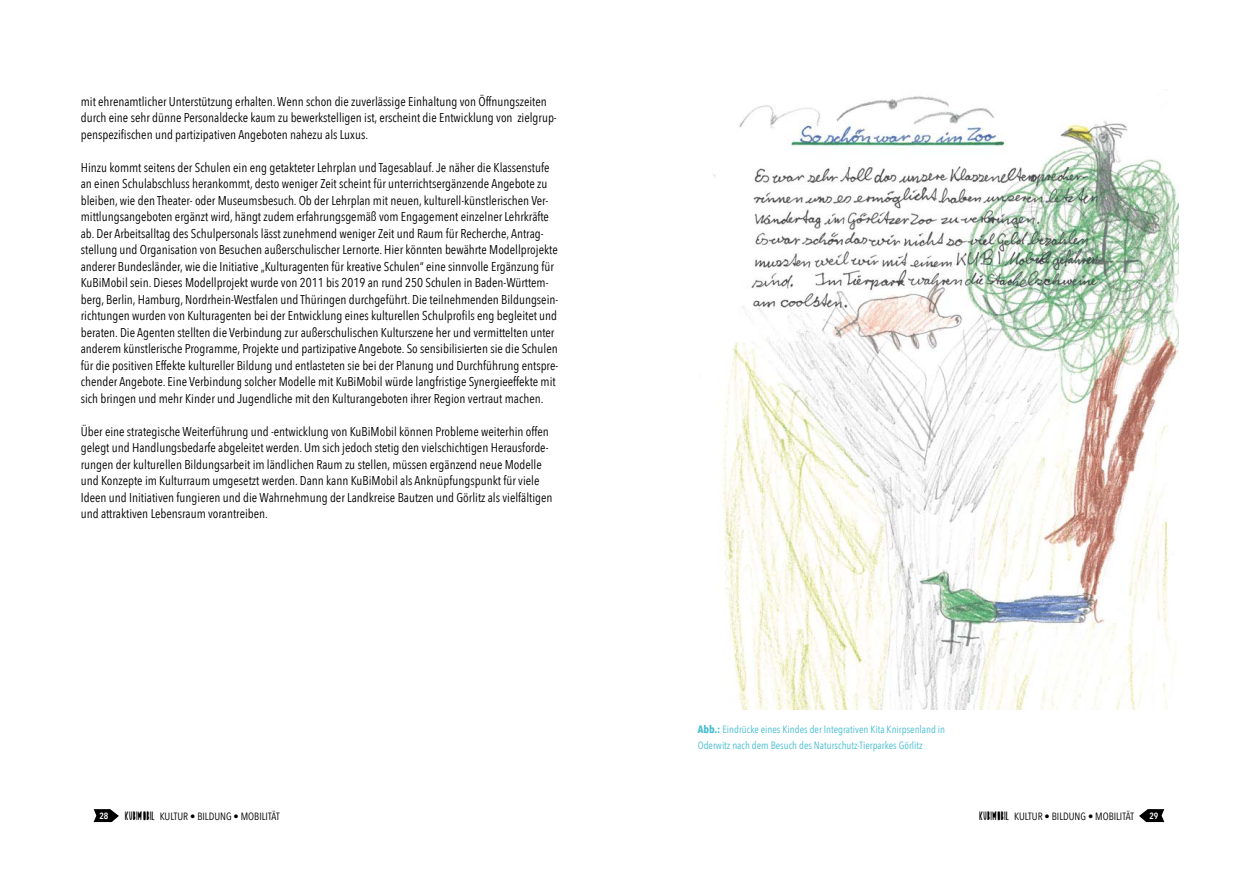
<style>
.page{position:relative;width:1259px;height:893px;background:#fff}
.page>*{position:absolute;margin:0;border:0;box-sizing:border-box;transform-origin:0 0}
.t1{font:12.75px/16.5px "Avenir Next Condensed";color:#000}
.t2{font:10.5px/16.5px "Avenir Next Condensed";color:#47bdcf}
.t3{font:10.5px "Avenir Next Condensed";color:#000}
.t4{font:600 9px "Avenir Next Condensed";color:#fff}
.s1{font-weight:700}
.s2{font-family:"ABCFONT HPLHS"}
</style>
<div class="page">
<img style="left:714px;top:96px;width:464px;height:613px">
<svg style="left:94px;top:809px;width:25px;height:13px"></svg>
<svg style="left:1139px;top:809px;width:25px;height:13px"></svg>
<p class="t1" style="left:81px;top:92px;width:477px">mit ehrenamtlicher Unterstützung erhalten. Wenn schon die zuverlässige Einhaltung von Öffnungszeiten durch eine sehr dünne Personaldecke kaum zu bewerkstelligen ist, erscheint die Entwicklung von zielgrup&shy;penspezifischen und partizipativen Angeboten nahezu als Luxus.</p>
<p class="t1" style="left:81px;top:158px;width:479px">Hinzu kommt seitens der Schulen ein eng getakteter Lehrplan und Tagesablauf. Je näher die Klassenstufe an einen Schulabschluss herankommt, desto weniger Zeit scheint für unterrichtsergänzende Angebote zu bleiben, wie den Theater- oder Museumsbesuch. Ob der Lehrplan mit neuen, kulturell-künstlerischen Ver&shy;mittlungsangeboten ergänzt wird, hängt zudem erfahrungsgemäß vom Engagement einzelner Lehrkräfte ab. Der Arbeitsalltag des Schulpersonals lässt zunehmend weniger Zeit und Raum für Recherche, Antrag&shy;stellung und Organisation von Besuchen außerschulischer Lernorte. Hier könnten bewährte Modellprojekte anderer Bundesländer, wie die Initiative „Kulturagenten für kreative Schulen“ eine sinnvolle Ergänzung für KuBiMobil sein. Dieses Modellprojekt wurde von 2011 bis 2019 an rund 250 Schulen in Baden-Württem&shy;berg, Berlin, Hamburg, Nordrhein-Westfalen und Thüringen durchgeführt. Die teilnehmenden Bildungsein&shy;richtungen wurden von Kulturagenten bei der Entwicklung eines kulturellen Schulprofils eng begleitet und beraten. Die Agenten stellten die Verbindung zur außerschulischen Kulturszene her und vermittelten unter anderem künstlerische Programme, Projekte und partizipative Angebote. So sensibilisierten sie die Schulen für die positiven Effekte kultureller Bildung und entlasteten sie bei der Planung und Durchführung entspre&shy;chender Angebote. Eine Verbindung solcher Modelle mit KuBiMobil würde langfristige Synergieeffekte mit sich bringen und mehr Kinder und Jugendliche mit den Kulturangeboten ihrer Region vertraut machen.</p>
<p class="t1" style="left:81px;top:422px;width:473px">Über eine strategische Weiterführung und -entwicklung von KuBiMobil können Probleme weiterhin offen gelegt und Handlungsbedarfe abgeleitet werden. Um sich jedoch stetig den vielschichtigen Herausforde&shy;rungen der kulturellen Bildungsarbeit im ländlichen Raum zu stellen, müssen ergänzend neue Modelle und Konzepte im Kulturraum umgesetzt werden. Dann kann KuBiMobil als Anknüpfungspunkt für viele Ideen und Initiativen fungieren und die Wahrnehmung der Landkreise Bautzen und Görlitz als vielfältigen und attraktiven Lebensraum vorantreiben.</p>
<p class="t2" style="left:698px;top:720px;width:249px"><span class="s1">Abb.:</span> Eindrücke eines Kindes der Integrativen Kita Knirpsenland in<br>Oderwitz nach dem Besuch des Naturschutz-Tierparkes Görlitz</p>
<p class="t4" style="left:99px;top:808px;width:10px">28</p>
<p class="t3" style="left:125px;top:807px;width:156px"><span class="s2">KUBIMOBIL</span> KULTUR • BILDUNG • MOBILITÄT</p>
<p class="t3" style="left:979px;top:807px;width:156px"><span class="s2">KUBIMOBIL</span> KULTUR • BILDUNG • MOBILITÄT</p>
<p class="t4" style="left:1149px;top:808px;width:10px">29</p>
</div>
